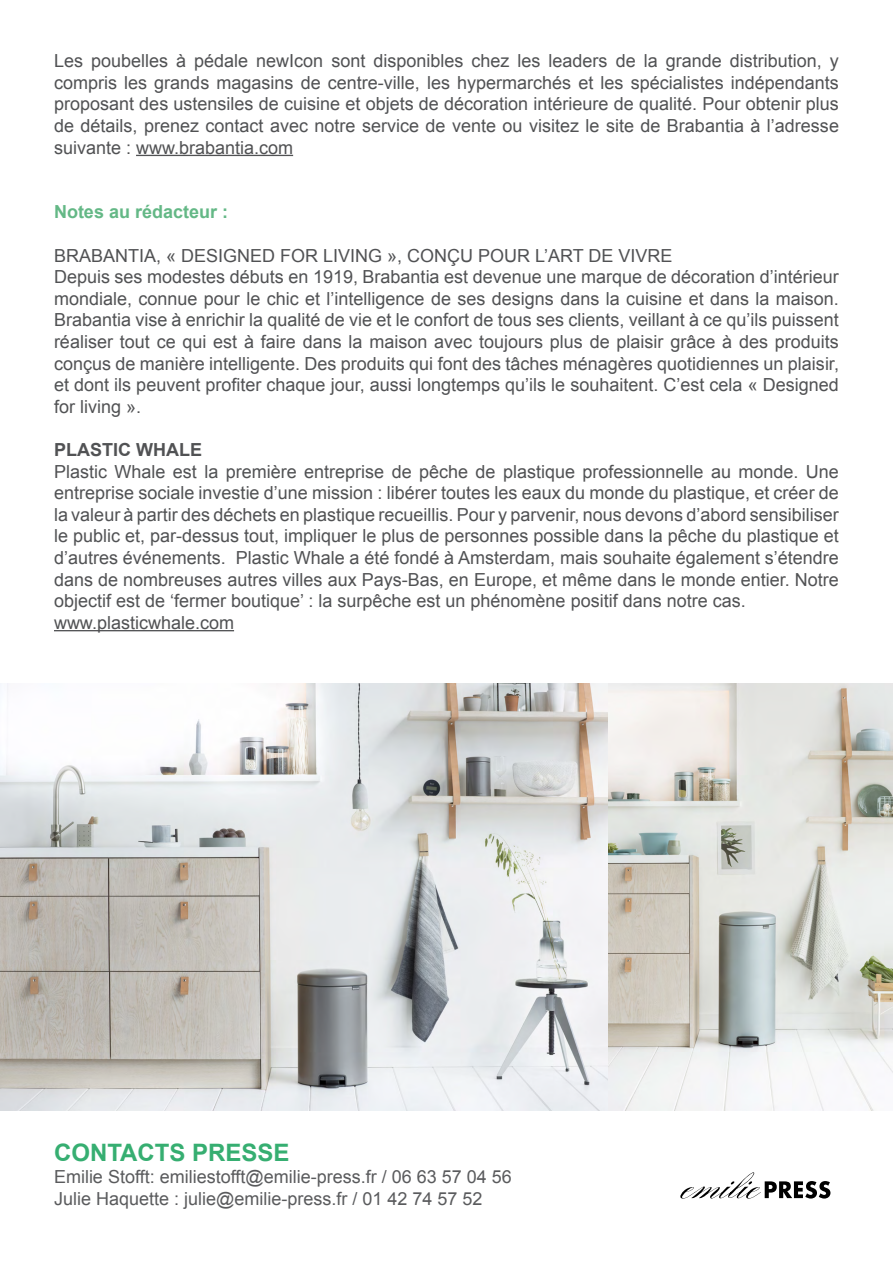
<style>
.page{position:relative;width:893px;height:1263px;background:#fff}
.page>*{position:absolute;margin:0;border:0;box-sizing:border-box;transform-origin:0 0}
.t1{font:700 24px "Arial";color:#36ae71}
.t2{font:18px/21.6px "Arial";color:#515254}
.t3{font:18px/21.6px "Arial";color:#5a5b5d}
.t4{font:700 18px "Arial";color:#64b886}
.t5{font:700 18px "Arial";color:#515254}
</style>
<div class="page">
<svg style="left:680px;top:1172px;width:150px;height:26px"></svg>
<hr style="left:136px;top:155px;width:157px;height:1px;background:#515254">
<hr style="left:54px;top:630px;width:180px;height:1px;background:#515254">
<img style="left:0;top:684px;width:893px;height:427px">
<p class="t2" style="left:54px;top:50px;width:786px;text-align:justify">Les poubelles à pédale newIcon sont disponibles chez les leaders de la grande distribution, y compris les grands magasins de centre-ville, les hypermarchés et les spécialistes indépendants proposant des ustensiles de cuisine et objets de décoration intérieure de qualité. Pour obtenir plus de détails, prenez contact avec notre service de vente ou visitez le site de Brabantia à l’adresse suivante : www.brabantia.com</p>
<p class="t4" style="left:54px;top:200px;width:176px">Notes au rédacteur :</p>
<p class="t2" style="left:54px;top:245px;width:786px">BRABANTIA, « DESIGNED FOR LIVING », CONÇU POUR L’ART DE VIVRE<br>Depuis ses modestes débuts en 1919, Brabantia est devenue une marque de décoration d’intérieur mondiale, connue pour le chic et l’intelligence de ses designs dans la cuisine et dans la maison.<br>Brabantia vise à enrichir la qualité de vie et le confort de tous ses clients, veillant à ce qu’ils puissent réaliser tout ce qui est à faire dans la maison avec toujours plus de plaisir grâce à des produits conçus de manière intelligente. Des produits qui font des tâches ménagères quotidiennes un plaisir, et dont ils peuvent profiter chaque jour, aussi longtemps qu’ils le souhaitent. C’est cela « Designed for living ».</p>
<p class="t5" style="left:54px;top:438px;width:149px">PLASTIC WHALE</p>
<p class="t2" style="left:54px;top:461px;width:786px">Plastic Whale est la première entreprise de pêche de plastique professionnelle au monde. Une entreprise sociale investie d’une mission : libérer toutes les eaux du monde du plastique, et créer de la valeur à partir des déchets en plastique recueillis. Pour y parvenir, nous devons d’abord sensibiliser le public et, par-dessus tout, impliquer le plus de personnes possible dans la pêche du plastique et d’autres événements. Plastic Whale a été fondé à Amsterdam, mais souhaite également s’étendre dans de nombreuses autres villes aux Pays-Bas, en Europe, et même dans le monde entier. Notre objectif est de ‘fermer boutique’ : la surpêche est un phénomène positif dans notre cas. www.plasticwhale.com</p>
<h1 class="t1" style="left:54px;top:1137px;width:237px">CONTACTS PRESSE</h1>
<p class="t3" style="left:54px;top:1166px;width:459px">Emilie Stofft: emiliestofft@emilie-press.fr / 06 63 57 04 56<br>Julie Haquette : julie@emilie-press.fr / 01 42 74 57 52</p>
</div>
